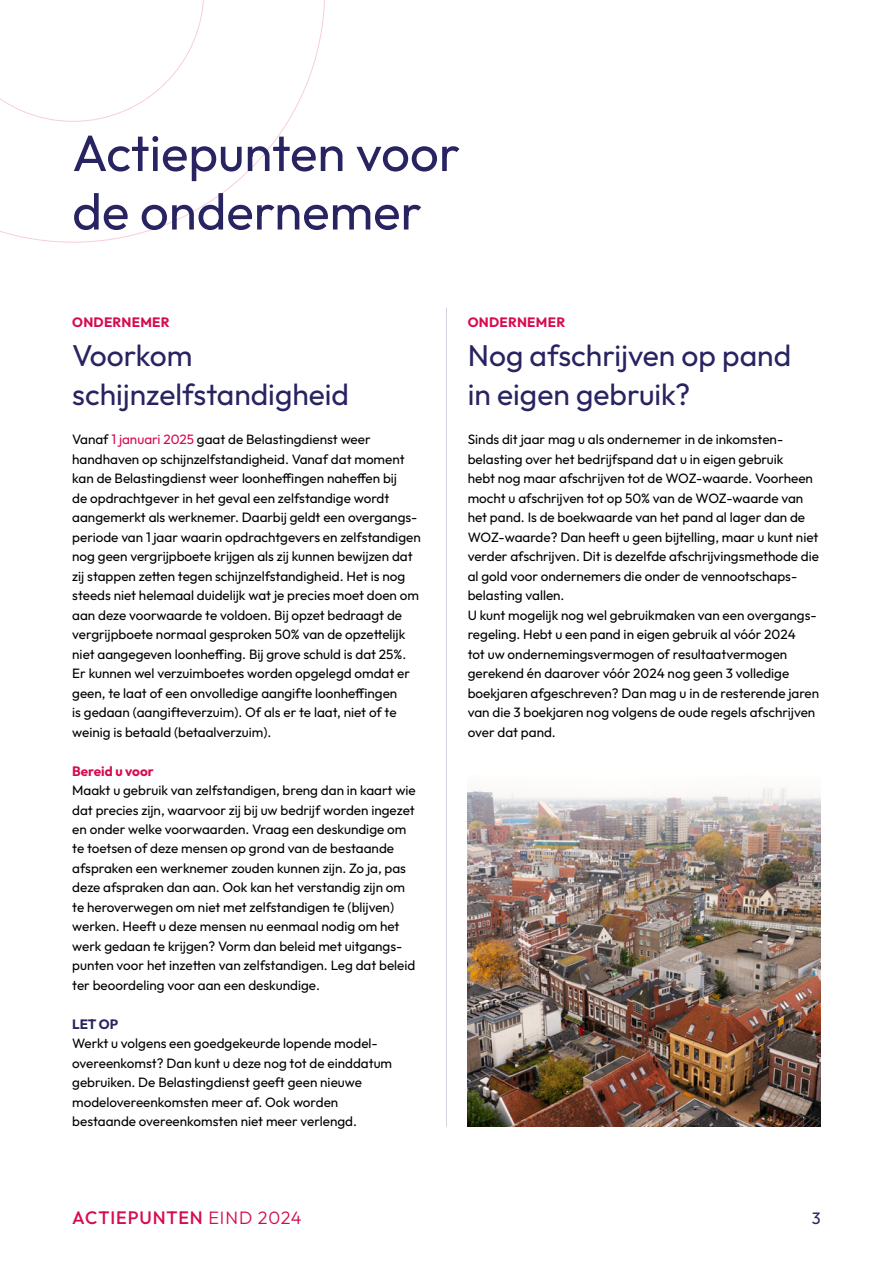
<style>
.page{position:relative;width:893px;height:1263px;background:#fff}
.page>*{position:absolute;margin:0;border:0;box-sizing:border-box;transform-origin:0 0}
.t1{font:51px/58.5px "Outfit";color:#282361}
.t2{font:30px/39px "Outfit";color:#282361}
.t3{font:500 18px "Outfit";letter-spacing:.05em;color:#d60b52}
.t4{font:16.5px "Outfit";color:#282361}
.t5{font:13.5px/19.5px "Outfit";color:#000}
.t6{font:700 13.5px "Outfit";letter-spacing:.015em;color:#d60b52}
.t7{font:700 13.5px "Outfit";color:#282361}
.s1{color:#d60b52}
.s2{font-weight:300}
</style>
<div class="page">
<svg style="left:0;top:0;width:325px;height:243px"></svg>
<hr style="left:446px;top:308px;width:1px;height:819px;background:#d4d3df">
<img style="left:468px;top:787px;width:353px;height:340px">
<h1 class="t1" style="left:72px;top:124px;width:389px">Actiepunten voor de ondernemer</h1>
<p class="t6" style="left:72px;top:315px;width:99px">ONDERNEMER</p>
<h2 class="t2" style="left:72px;top:336px;width:278px">Voorkom schijnzelfstandigheid</h2>
<p class="t5" style="left:72px;top:429px;width:350px">Vanaf <span class="s1">1 januari 2025</span> gaat de Belastingdienst weer handhaven op schijnzelfstandigheid. Vanaf dat moment kan de Belastingdienst weer loonheffingen naheffen bij<br>de opdrachtgever in het geval een zelfstandige wordt aangemerkt als werknemer. Daarbij geldt een overgangs&shy;periode van 1 jaar waarin opdrachtgevers en zelfstandigen nog geen vergrijpboete krijgen als zij kunnen bewijzen dat zij stappen zetten tegen schijnzelfstandigheid. Het is nog steeds niet helemaal duidelijk wat je precies moet doen om aan deze voorwaarde te voldoen. Bij opzet bedraagt de vergrijpboete normaal gesproken 50% van de opzettelijk niet aangegeven loonheffing. Bij grove schuld is dat 25%.<br>Er kunnen wel verzuimboetes worden opgelegd omdat er geen, te laat of een onvolledige aangifte loonheffingen<br>is gedaan (aangifteverzuim). Of als er te laat, niet of te weinig is betaald (betaalverzuim).</p>
<p class="t6" style="left:72px;top:763px;width:83px">Bereid u voor</p>
<p class="t5" style="left:72px;top:780px;width:345px">Maakt u gebruik van zelfstandigen, breng dan in kaart wie dat precies zijn, waarvoor zij bij uw bedrijf worden ingezet en onder welke voorwaarden. Vraag een deskundige om te toetsen of deze mensen op grond van de bestaande afspraken een werknemer zouden kunnen zijn. Zo ja, pas deze afspraken dan aan. Ook kan het verstandig zijn om te heroverwegen om niet met zelfstandigen te (blijven) werken. Heeft u deze mensen nu eenmaal nodig om het werk gedaan te krijgen? Vorm dan beleid met uitgangs&shy;punten voor het inzetten van zelfstandigen. Leg dat beleid ter beoordeling voor aan een deskundige.</p>
<p class="t7" style="left:72px;top:1016px;width:47px">LET OP</p>
<p class="t5" style="left:72px;top:1034px;width:321px">Werkt u volgens een goedgekeurde lopende model&shy;overeenkomst? Dan kunt u deze nog tot de einddatum gebruiken. De Belastingdienst geeft geen nieuwe modelovereenkomsten meer af. Ook worden bestaande overeenkomsten niet meer verlengd.</p>
<p class="t6" style="left:468px;top:315px;width:99px">ONDERNEMER</p>
<h2 class="t2" style="left:468px;top:336px;width:325px">Nog afschrijven op pand in eigen gebruik?</h2>
<p class="t5" style="left:468px;top:429px;width:353px">Sinds dit jaar mag u als ondernemer in de inkomsten&shy;belasting over het bedrijfspand dat u in eigen gebruik<br>hebt nog maar afschrijven tot de WOZ-waarde. Voorheen mocht u afschrijven tot op 50% van de WOZ-waarde van het pand. Is de boekwaarde van het pand al lager dan de WOZ-waarde? Dan heeft u geen bijtelling, maar u kunt niet verder afschrijven. Dit is dezelfde afschrijvingsmethode die al gold voor ondernemers die onder de vennootschaps&shy;belasting vallen.<br>U kunt mogelijk nog wel gebruikmaken van een overgangs&shy;regeling. Hebt u een pand in eigen gebruik al vóór 2024<br>tot uw ondernemingsvermogen of resultaatvermogen gerekend én daarover vóór 2024 nog geen 3 volledige boekjaren afgeschreven? Dan mag u in de resterende jaren van die 3 boekjaren nog volgens de oude regels afschrijven over dat pand.</p>
<h3 class="t3" style="left:72px;top:1207px;width:231px">ACTIEPUNTEN <span class="s2">EIND 2024</span></h3>
<p class="t4" style="left:812px;top:1209px;width:10px">3</p>
</div>
